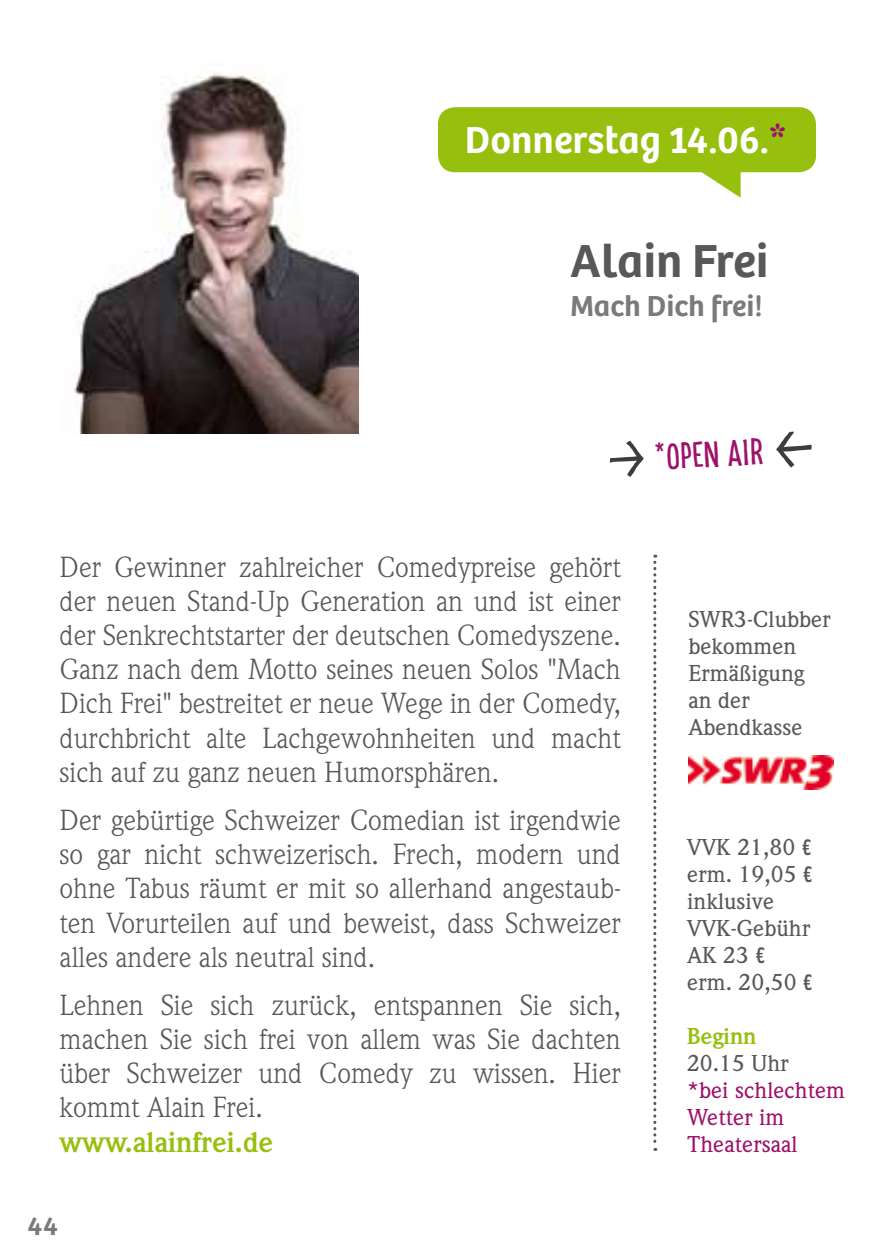
<style>
.page{position:relative;width:893px;height:1259px;background:#fff}
.page>*{position:absolute;margin:0;border:0;box-sizing:border-box;transform-origin:0 0}
.t1{font:600 48px "Bree";color:#58585a}
.t2{font:600 39px "Bree";color:#fff}
.t3{font:36px "Pinto NO 01";color:#9e126a}
.t4{font:600 30px "Bree";color:#797a7c}
.t5{font:28.5px/34.2px "Weidemann";color:#58585a;text-align:justify}
.t6{font:700 28.5px "Weidemann";color:#97bf0d}
.t7{font:600 27px "Bree";color:#797a7c}
.t8{font:500 22.5px/27px "Weidemann";color:#58585a}
.t9{font:500 22.5px/27px "Weidemann";color:#9e126a}
.t10{font:700 22.5px "Weidemann";color:#97bf0d}
.s1{color:#9e126a}
.s2{font-size:61.2px;color:#3e3d3b}
.s3{font-size:60.3px;color:#3e3d3b}
.s4{font-family:"Solex"}
</style>
<div class="page">
<svg style="left:653px;top:554px;width:3px;height:597px"></svg>
<img style="left:74px;top:72px;width:284px;height:361px">
<div style="left:438px;top:107px;width:378px;height:65px;background:#97bf0d;border-radius:17px"></div>
<svg style="left:699px;top:172px;width:42px;height:26px"></svg>
<img style="left:688px;top:755px;width:145px;height:34px">
<h2 class="t2" style="left:465px;top:117px;width:323px">Donnerstag 14.06.<span class="s1">*</span></h2>
<h1 class="t1" style="left:570px;top:232px;width:200px">Alain Frei</h1>
<p class="t4" style="left:570px;top:288px;width:194px">Mach Dich frei!</p>
<p class="t3" style="left:606px;top:438px;width:209px;rotate:-3deg"><span class="s2">→</span> *open Air <span class="s3">←</span></p>
<p class="t5" style="left:60px;top:549px;width:563px">Der Gewinner zahlreicher Comedypreise gehört der neuen Stand-Up Generation an und ist einer der Senkrechtstarter der deutschen Comedyszene.<br>Ganz nach dem Motto seines neuen Solos "Mach Dich Frei" bestreitet er neue Wege in der Comedy, durchbricht alte Lachgewohnheiten und macht sich auf zu ganz neuen Humorsphären.</p>
<p class="t5" style="left:60px;top:802px;width:563px">Der gebürtige Schweizer Comedian ist irgendwie so gar nicht schweizerisch. Frech, modern und ohne Tabus räumt er mit so allerhand angestaub&shy;ten Vorurteilen auf und beweist, dass Schweizer alles andere als neutral sind.</p>
<p class="t5" style="left:60px;top:987px;width:563px">Lehnen Sie sich zurück, entspannen Sie sich, machen Sie sich frei von allem was Sie dachten über Schweizer und Comedy zu wissen. Hier kommt Alain Frei.</p>
<p class="t6" style="left:60px;top:1125px;width:215px">www.alainfrei.de</p>
<p class="t7" style="left:28px;top:1210px;width:32px">44</p>
<p class="t8" style="left:688px;top:606px;width:144px">SWR3-Clubber bekommen<br>Ermäßigung an der<br>Abendkasse</p>
<p class="t8" style="left:687px;top:833px;width:127px">VVK 21,80 <span class="s4">¤ </span>erm. 19,05 <span class="s4">¤ </span>inklusive<br>VVK-Gebühr<br>AK 23 <span class="s4">¤ </span>erm. 20,50 <span class="s4">¤</span></p>
<p class="t10" style="left:687px;top:1022px;width:71px">Beginn</p>
<p class="t8" style="left:687px;top:1049px;width:103px">20.15 Uhr</p>
<p class="t9" style="left:687px;top:1076px;width:159px">*bei schlechtem<br>Wetter im<br>Theatersaal</p>
</div>
